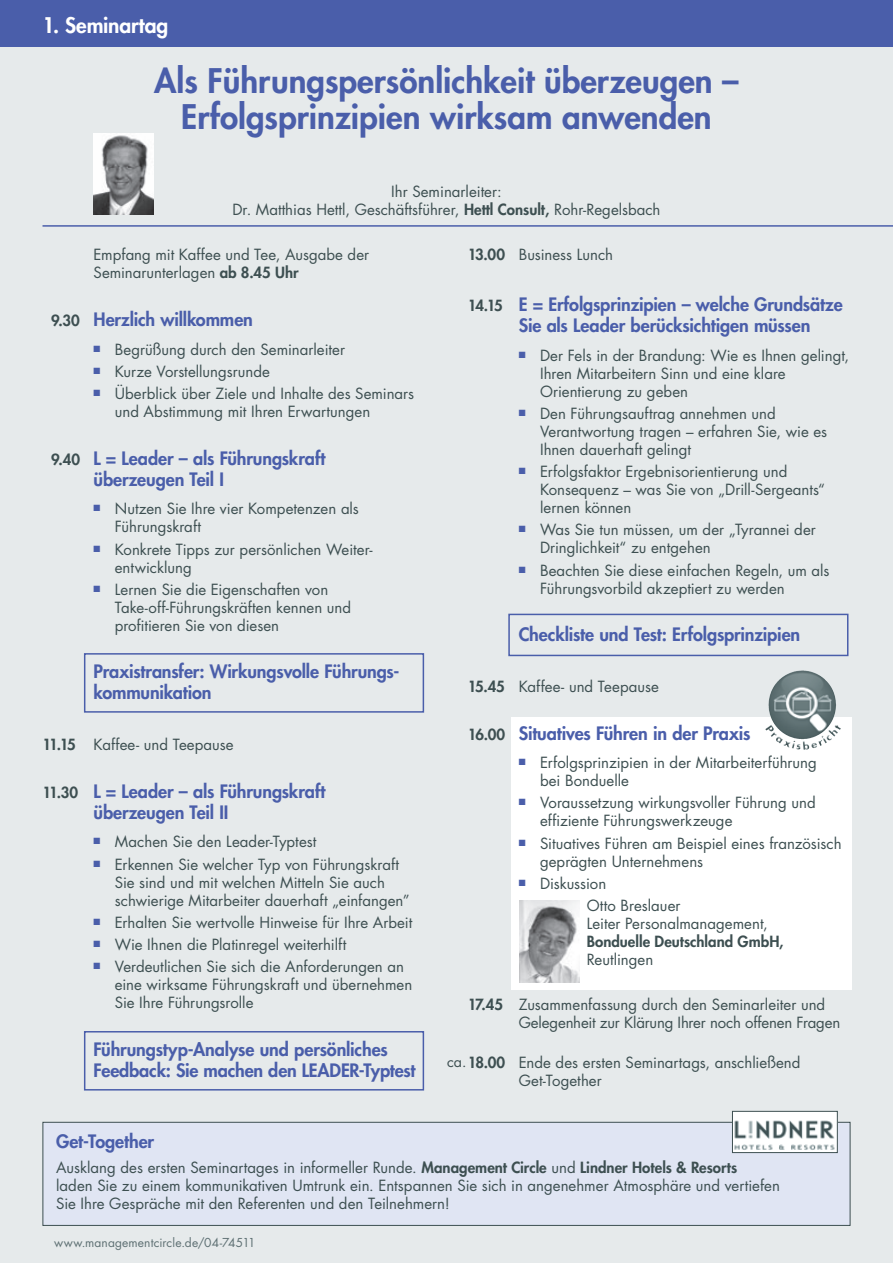
<style>
.page{position:relative;width:893px;height:1263px;background:#fff}
.page>*{position:absolute;margin:0;border:0;box-sizing:border-box;transform-origin:0 0}
.AbsatzProgrammTagMot{font:800 33px/36px "Futura Std";color:#4a5eaa;text-align:center}
.AbsatzProgrammBalken{font:800 21px "Futura Std";letter-spacing:-.005em;color:#fff}
.AbsatzProgrammTagAbl{font:800 18px/21px "Futura Std";letter-spacing:-.01em;color:#4a5eaa}
.AbsatzProgrammTagAbl-2{font:15px/18px "Futura Std";color:#3d4f51}
.AbsatzProgrammTagEve{font:15px/18px "Futura Std";color:#3d4f51}
.AbsatzProgrammTagLei{font:15px "Futura Std";color:#3d4f51}
.AbsatzProgrammFooter{font:12px "Futura Std";letter-spacing:.01em;color:#5e7073}
.s1{font-weight:800}
.s2{font-size:15px;color:#3d4f51}
.s3{font-size:14.25px}
</style>
<div class="page">
<div style="left:0;top:21px;width:893px;height:1242px;background:#e6eaeb"></div>
<div style="left:511px;top:717px;width:340px;height:273px;background:#fff"></div>
<div style="left:0;top:0;width:893px;height:47px;background:#4a5eaa"></div>
<hr style="left:43px;top:225px;width:850px;height:2px;background:#4a5eaa">
<img style="left:520px;top:901px;width:60px;height:82px">
<img style="left:94px;top:133px;width:59px;height:82px">
<div style="left:43px;top:1122px;width:807px;height:104px;background:#e0e5f3;border:1px solid #3d4f51"></div>
<div style="left:732px;top:1111px;width:105px;height:41px;background:#fff"></div>
<img style="left:734px;top:1120px;width:101px;height:30px">
<div style="left:732px;top:1111px;width:106px;height:42px;border:1px solid #3d4f51"></div>
<div style="left:84px;top:1031px;width:340px;height:59px;border:2px solid #4a5eaa"></div>
<div style="left:84px;top:653px;width:340px;height:60px;border:2px solid #4a5eaa"></div>
<div style="left:508px;top:614px;width:340px;height:42px;border:2px solid #4a5eaa"></div>
<img style="left:768px;top:670px;width:32px;height:68px">
<p class="AbsatzProgrammBalken" style="left:43px;top:12px;width:127px">1. Seminartag</p>
<p class="AbsatzProgrammTagMot" style="left:154px;top:63px;width:586px">Als Führungspersönlichkeit überzeugen –<br>Erfolgsprinzipien wirksam anwenden</p>
<p class="AbsatzProgrammTagLei" style="left:391px;top:182px;width:112px">Ihr Seminarleiter:</p>
<p class="AbsatzProgrammTagLei" style="left:232px;top:200px;width:430px">Dr. Matthias Hettl, Geschäftsführer, <span class="s1">Hettl Consult,</span> Rohr-Regelsbach</p>
<p class="AbsatzProgrammTagAbl-2" style="left:94px;top:246px;width:277px">Empfang mit Kaffee und Tee, Ausgabe der<br>Seminarunterlagen <span class="s1">ab 8.45 Uhr</span></p>
<p class="AbsatzProgrammTagAbl" style="left:51px;top:309px;width:203px"><span class="s2">9.30</span> Herzlich willkommen</p>
<p class="AbsatzProgrammTagAbl-2" style="left:94px;top:340px;width:253px"><sup>■</sup> Begrüßung durch den Seminarleiter</p>
<p class="AbsatzProgrammTagAbl-2" style="left:94px;top:362px;width:178px"><sup>■</sup> Kurze Vorstellungsrunde</p>
<p class="AbsatzProgrammTagAbl-2" style="left:115px;top:385px;width:301px;text-indent:-21px"><sup>■</sup> Überblick über Ziele und Inhalte des Seminars und Abstimmung mit Ihren Erwartungen</p>
<p class="AbsatzProgrammTagAbl" style="left:94px;top:447px;width:233px;text-indent:-42px"><span class="s2">9.40</span> L = Leader – als Führungskraft überzeugen Teil I</p>
<p class="AbsatzProgrammTagAbl-2" style="left:115px;top:500px;width:246px;text-indent:-21px"><sup>■</sup> Nutzen Sie Ihre vier Kompetenzen als<br>Führungskraft</p>
<p class="AbsatzProgrammTagAbl-2" style="left:115px;top:540px;width:259px;text-indent:-21px"><sup>■</sup> Konkrete Tipps zur persönlichen Weiter&shy;entwicklung</p>
<p class="AbsatzProgrammTagAbl-2" style="left:115px;top:580px;width:238px;text-indent:-21px"><sup>■</sup> Lernen Sie die Eigenschaften von<br>Take-off-Führungskräften kennen und profitieren Sie von diesen</p>
<p class="AbsatzProgrammTagAbl" style="left:94px;top:661px;width:307px">Praxistransfer: Wirkungsvolle Führungs&shy;kommunikation</p>
<p class="AbsatzProgrammTagAbl-2" style="left:43px;top:736px;width:193px"><span class="s1">11.15</span> Kaffee- und Teepause</p>
<p class="AbsatzProgrammTagAbl" style="left:94px;top:780px;width:233px;text-indent:-51px"><span class="s2">11.30</span> L = Leader – als Führungskraft überzeugen Teil II</p>
<p class="AbsatzProgrammTagAbl-2" style="left:94px;top:833px;width:224px"><sup>■</sup> Machen Sie den Leader-Typtest</p>
<p class="AbsatzProgrammTagAbl-2" style="left:115px;top:855px;width:296px;text-indent:-21px"><sup>■</sup> Erkennen Sie welcher Typ von Führungskraft<br>Sie sind und mit welchen Mitteln Sie auch schwierige Mitarbeiter dauerhaft „einfangen”</p>
<p class="AbsatzProgrammTagAbl-2" style="left:94px;top:913px;width:320px"><sup>■</sup> Erhalten Sie wertvolle Hinweise für Ihre Arbeit</p>
<p class="AbsatzProgrammTagAbl-2" style="left:94px;top:936px;width:254px"><sup>■</sup> Wie Ihnen die Platinregel weiterhilft</p>
<p class="AbsatzProgrammTagAbl-2" style="left:115px;top:958px;width:299px;text-indent:-21px"><sup>■</sup> Verdeutlichen Sie sich die Anforderungen an eine wirksame Führungskraft und übernehmen<br>Sie Ihre Führungsrolle</p>
<p class="AbsatzProgrammTagAbl" style="left:94px;top:1039px;width:323px">Führungstyp-Analyse und persönliches<br>Feedback: Sie machen den LEADER-Typtest</p>
<p class="AbsatzProgrammTagAbl-2" style="left:468px;top:246px;width:147px"><span class="s1">13.00</span> Business Lunch</p>
<p class="AbsatzProgrammTagAbl" style="left:519px;top:294px;width:325px;text-indent:-51px"><span class="s2">14.15</span> E = Erfolgsprinzipien – welche Grundsätze<br>Sie als Leader berücksichtigen müssen</p>
<p class="AbsatzProgrammTagAbl-2" style="left:540px;top:346px;width:311px;text-indent:-21px"><sup>■</sup> Der Fels in der Brandung: Wie es Ihnen gelingt,<br>Ihren Mitarbeitern Sinn und eine klare<br>Orientierung zu geben</p>
<p class="AbsatzProgrammTagAbl-2" style="left:540px;top:404px;width:289px;text-indent:-21px"><sup>■</sup> Den Führungsauftrag annehmen und<br>Verantwortung tragen – erfahren Sie, wie es<br>Ihnen dauerhaft gelingt</p>
<p class="AbsatzProgrammTagAbl-2" style="left:540px;top:463px;width:286px;text-indent:-21px"><sup>■</sup> Erfolgsfaktor Ergebnisorientierung und<br>Konsequenz – was Sie von „Drill-Sergeants“ lernen können</p>
<p class="AbsatzProgrammTagAbl-2" style="left:540px;top:521px;width:277px;text-indent:-21px"><sup>■</sup> Was Sie tun müssen, um der „Tyrannei der<br>Dringlichkeit“ zu entgehen</p>
<p class="AbsatzProgrammTagAbl-2" style="left:540px;top:561px;width:291px;text-indent:-21px"><sup>■</sup> Beachten Sie diese einfachen Regeln, um als<br>Führungsvorbild akzeptiert zu werden</p>
<p class="AbsatzProgrammTagAbl" style="left:519px;top:624px;width:283px">Checkliste und Test: Erfolgsprinzipien</p>
<p class="AbsatzProgrammTagAbl-2" style="left:468px;top:678px;width:193px"><span class="s1">15.45</span> Kaffee- und Teepause</p>
<p class="AbsatzProgrammTagAbl" style="left:468px;top:722px;width:284px"><span class="s2">16.00</span> Situatives Führen in der Praxis</p>
<p class="AbsatzProgrammTagAbl-2" style="left:540px;top:754px;width:278px;text-indent:-21px"><sup>■</sup> Erfolgsprinzipien in der Mitarbeiterführung bei Bonduelle</p>
<p class="AbsatzProgrammTagAbl-2" style="left:540px;top:794px;width:277px;text-indent:-21px"><sup>■</sup> Voraussetzung wirkungsvoller Führung und effiziente Führungswerkzeuge</p>
<p class="AbsatzProgrammTagAbl-2" style="left:540px;top:834px;width:303px;text-indent:-21px"><sup>■</sup> Situatives Führen am Beispiel eines französisch geprägten Unternehmens</p>
<p class="AbsatzProgrammTagAbl-2" style="left:519px;top:874px;width:89px"><sup>■</sup> Diskussion</p>
<p class="AbsatzProgrammTagAbl-2" style="left:587px;top:897px;width:198px">Otto Breslauer<br>Leiter Personalmanagement,<br><span class="s1">Bonduelle Deutschland GmbH,<br></span>Reutlingen</p>
<p class="AbsatzProgrammTagAbl-2" style="left:519px;top:995px;width:323px;text-indent:-51px"><span class="s1">17.45</span> Zusammenfassung durch den Seminarleiter und<br>Gelegenheit zur Klärung Ihrer noch offenen Fragen</p>
<p class="AbsatzProgrammTagAbl-2" style="left:519px;top:1053px;width:283px;text-indent:-72px"><span class="s3">ca.</span><span class="s1">18.00</span> Ende des ersten Seminartags, anschließend<br>Get-Together</p>
<p class="AbsatzProgrammTagAbl" style="left:56px;top:1131px;width:100px">Get-Together</p>
<p class="AbsatzProgrammTagEve" style="left:56px;top:1159px;width:725px">Ausklang des ersten Seminartages in informeller Runde. <span class="s1">Management Circle</span> und <span class="s1">Lindner Hotels &amp; Resorts<br></span>laden Sie zu einem kommunikativen Umtrunk ein. Entspannen Sie sich in angenehmer Atmosphäre und vertiefen<br>Sie Ihre Gespräche mit den Referenten und den Teilnehmern!</p>
<p class="AbsatzProgrammFooter" style="left:54px;top:1235px;width:203px">www.managementcircle.de/04-74511</p>
</div>
